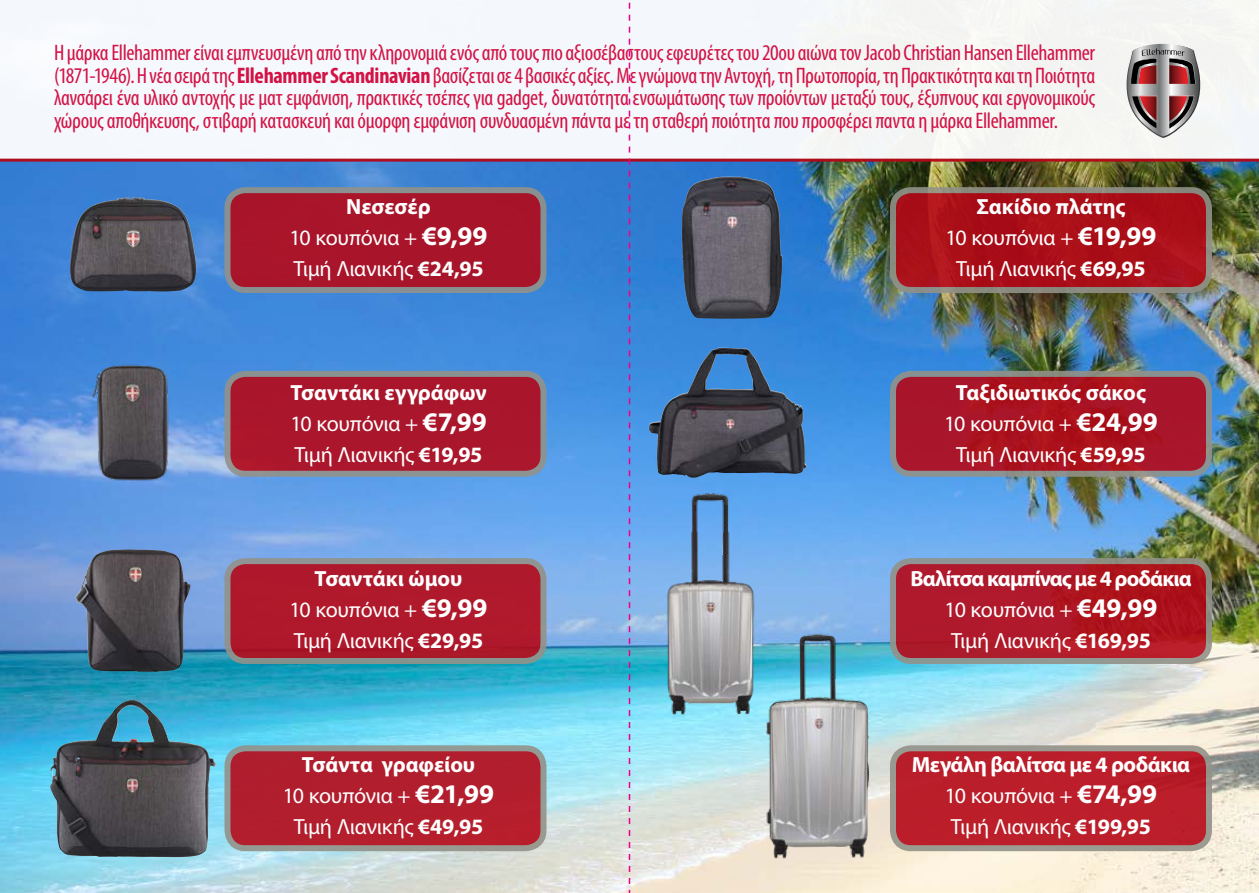
<style>
.page{position:relative;width:1259px;height:893px;background:#fff}
.page>*{position:absolute;margin:0;border:0;box-sizing:border-box;transform-origin:0 0}
.t1{font:condensed 22.5px/22.5px "Myriad Pro";letter-spacing:-.015em;color:#d31245;text-align:justify}
.t2{font:22.05px/31px "Myriad Pro";letter-spacing:-.015em;color:#fff;text-align:center}
.t3{font:700 22.05px/31px "Myriad Pro";letter-spacing:-.025em;color:#fff;text-align:center}
.t4{font:700 22.05px/31px "Myriad Pro";color:#fff;text-align:center}
.s1{font-weight:700}
.s2{font-weight:700;font-size:27px}
.s3{font-weight:400}
.s4{font-size:27px}
</style>
<div class="page">
<img style="left:0;top:162px;width:1259px;height:731px">
<svg style="left:0;top:0;width:1259px;height:162px"></svg>
<svg style="left:1125px;top:44px;width:76px;height:94px"></svg>
<img style="left:693px;top:348px;width:26px;height:32px">
<img style="left:96px;top:700px;width:36px;height:39px">
<img style="left:76px;top:549px;width:115px;height:123px">
<img style="left:66px;top:356px;width:134px;height:133px">
<img style="left:616px;top:446px;width:185px;height:279px">
<img style="left:717px;top:585px;width:193px;height:289px">
<img style="left:70px;top:197px;width:126px;height:95px">
<img style="left:682px;top:177px;width:61px;height:142px">
<div style="left:227px;top:190px;width:316px;height:100px;background:#a8142a;border-radius:18px"></div>
<div style="left:224px;top:187px;width:322px;height:106px;border:6px solid #929289;border-radius:18px"></div>
<div style="left:893px;top:190px;width:316px;height:100px;background:#a90e17;border-radius:18px"></div>
<div style="left:890px;top:187px;width:322px;height:106px;border:6px solid #929289;border-radius:18px"></div>
<div style="left:227px;top:374px;width:316px;height:100px;background:#aa162b;border-radius:18px"></div>
<div style="left:224px;top:371px;width:322px;height:106px;border:6px solid #929289;border-radius:18px"></div>
<div style="left:893px;top:374px;width:316px;height:100px;background:linear-gradient(to right,#aa1526,#aa1323);border-radius:18px"></div>
<div style="left:890px;top:371px;width:322px;height:106px;border:6px solid #929289;border-radius:18px"></div>
<div style="left:227px;top:561px;width:316px;height:100px;background:#af192c;border-radius:18px"></div>
<div style="left:224px;top:558px;width:322px;height:106px;border:6px solid #929289;border-radius:18px"></div>
<div style="left:893px;top:561px;width:316px;height:100px;background:linear-gradient(to right,#af1c31,#af131b);border-radius:18px"></div>
<div style="left:890px;top:558px;width:322px;height:106px;border:6px solid #929289;border-radius:18px"></div>
<div style="left:227px;top:748px;width:316px;height:100px;background:#b21e2e;border-radius:18px"></div>
<div style="left:224px;top:745px;width:322px;height:106px;border:6px solid #929289;border-radius:18px"></div>
<div style="left:893px;top:748px;width:316px;height:100px;background:#bb1f2a;border-radius:18px"></div>
<div style="left:890px;top:745px;width:322px;height:106px;border:6px solid #929289;border-radius:18px"></div>
<svg style="left:629px;top:0;width:1px;height:893px"></svg>
<p class="t1" style="left:54px;top:41px;width:1042px">Η μάρκα Ellehammer είναι εμπνευσμένη από την κληρονομιά ενός από τους πιο αξιοσέβαστους εφευρέτες του 20ου αιώνα τον Jacob Christian Hansen Ellehammer (1871-1946). Η νέα σειρά της <span class="s1">Ellehammer Scandinavian</span> βασίζεται σε 4 βασικές αξίες. Με γνώμονα την Αντοχή, τη Πρωτοπορία, τη Πρακτικότητα και τη Ποιότητα λανσάρει ένα υλικό αντοχής με ματ εμφάνιση, πρακτικές τσέπες για gadget, δυνατότητα ενσωμάτωσης των προίόντων μεταξύ τους, έξυπνους και εργονομικούς χώρους αποθήκευσης, στιβαρή κατασκευή και όμορφη εμφάνιση συνδυασμένη πάντα με τη σταθερή ποιότητα που προσφέρει παντα η μάρκα Ellehammer.</p>
<p class="t2" style="left:289px;top:191px;width:200px"><span class="s1">Νεσεσέρ<br></span>10 κουπόνια + <span class="s2">€9,99<br></span>Τιμή Λιανικής <span class="s1">€24,95</span></p>
<p class="t2" style="left:290px;top:377px;width:198px;text-align:justify"><span class="s1">Τσαντάκι εγγράφων </span>10 κουπόνια + <span class="s2">€7,99<br></span>Τιμή Λιανικής <span class="s1">€19,95</span></p>
<p class="t2" style="left:289px;top:562px;width:200px"><span class="s1">Τσαντάκι ώμου<br></span>10 κουπόνια + <span class="s2">€9,99<br></span>Τιμή Λιανικής <span class="s1">€29,95</span></p>
<p class="t2" style="left:283px;top:748px;width:213px"><span class="s1">Τσάντα γραφείου<br></span>10 κουπόνια + <span class="s2">€21,99<br></span>Τιμή Λιανικής <span class="s1">€49,95</span></p>
<p class="t2" style="left:945px;top:191px;width:212px"><span class="s1">Σακίδιο πλάτης<br></span>10 κουπόνια + <span class="s2">€19,99<br></span>Τιμή Λιανικής <span class="s1">€69,95</span></p>
<p class="t4" style="left:944px;top:376px;width:215px">Ταξιδιωτικός σάκος<br><span class="s3">10 κουπόνια +</span> <span class="s4">€24,99<br></span><span class="s3">Τιμή Λιανικής</span> €59,95</p>
<p class="t3" style="left:910px;top:562px;width:283px">Βαλίτσα καμπίνας με 4 ροδάκια<br><span class="s3">10 κουπόνια +</span> <span class="s4">€49,99<br></span><span class="s3">Τιμή Λιανικής</span> €169,95</p>
<p class="t3" style="left:912px;top:748px;width:280px">Μεγάλη βαλίτσα με 4 ροδάκια<br><span class="s3">10 κουπόνια +</span> <span class="s4">€74,99<br></span><span class="s3">Τιμή Λιανικής</span> €199,95</p>
</div>
